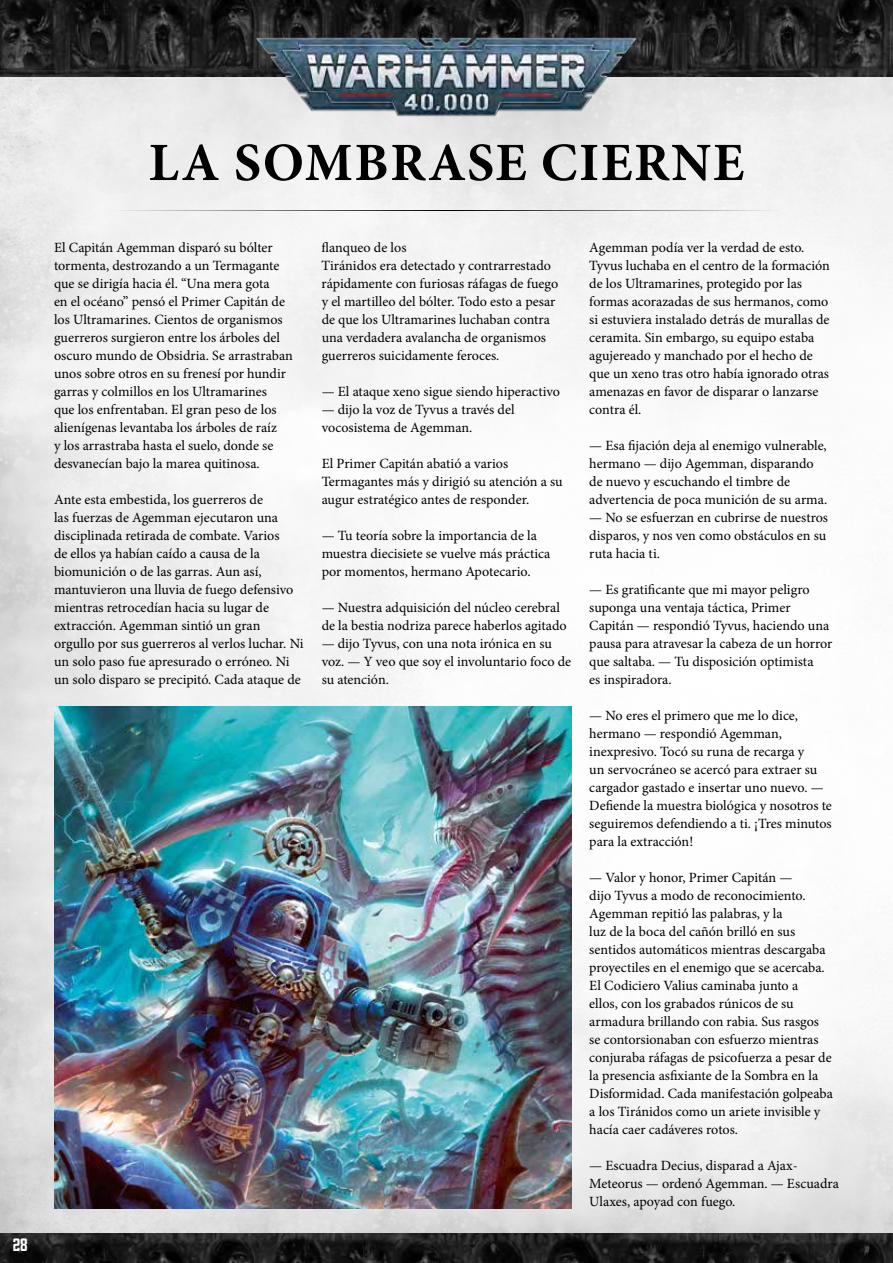
<style>
.page{position:relative;width:893px;height:1263px;background:#fff}
.page>*{position:absolute;margin:0;border:0;box-sizing:border-box;transform-origin:0 0}
.t1{font:700 54px "Minion Pro";letter-spacing:.03em;color:#000}
.t2{font:16.5px "Prohibition";color:#fff}
.t3{font:14.1px/18px "Minion Pro";color:#000}
</style>
<div class="page">
<img style="left:0;top:77px;width:893px;height:1156px">
<img style="left:0;top:0;width:893px;height:77px">
<img style="left:0;top:1233px;width:893px;height:30px">
<hr style="left:113px;top:210px;width:667px;height:1px;background:#000">
<img style="left:245px;top:21px;width:403px;height:111px">
<img style="left:54px;top:707px;width:517px;height:491px">
<img style="left:54px;top:1198px;width:517px;height:11px">
<p class="t2" style="left:13px;top:1233px;width:16px">28</p>
<h1 class="t1" style="left:149px;top:125px;width:597px">LA SOMBRASE CIERNE</h1>
<p class="t3" style="left:54px;top:239px;width:240px">El Capitán Agemman disparó su bólter tormenta, destrozando a un Termagante que se dirigía hacia él. “Una mera gota<br>en el océano” pensó el Primer Capitán de los Ultramarines. Cientos de organismos guerreros surgieron entre los árboles del oscuro mundo de Obsidria. Se arrastraban unos sobre otros en su frenesí por hundir garras y colmillos en los Ultramarines<br>que los enfrentaban. El gran peso de los alienígenas levantaba los árboles de raíz<br>y los arrastraba hasta el suelo, donde se desvanecían bajo la marea quitinosa.</p>
<p class="t3" style="left:54px;top:491px;width:251px">Ante esta embestida, los guerreros de<br>las fuerzas de Agemman ejecutaron una disciplinada retirada de combate. Varios<br>de ellos ya habían caído a causa de la biomunición o de las garras. Aun así, mantuvieron una lluvia de fuego defensivo mientras retrocedían hacia su lugar de extracción. Agemman sintió un gran orgullo por sus guerreros al verlos luchar. Ni un solo paso fue apresurado o erróneo. Ni un solo disparo se precipitó. Cada ataque de</p>
<p class="t3" style="left:322px;top:239px;width:238px">flanqueo de los<br>Tiránidos era detectado y contrarrestado rápidamente con furiosas ráfagas de fuego y el martilleo del bólter. Todo esto a pesar de que los Ultramarines luchaban contra una verdadera avalancha de organismos guerreros suicidamente feroces.</p>
<p class="t3" style="left:322px;top:383px;width:240px">— El ataque xeno sigue siendo hiperactivo</p>
<p class="t3" style="left:322px;top:401px;width:194px">— dijo la voz de Tyvus a través del vocosistema de Agemman.</p>
<p class="t3" style="left:322px;top:455px;width:243px">El Primer Capitán abatió a varios<br>Termagantes más y dirigió su atención a su augur estratégico antes de responder.</p>
<p class="t3" style="left:322px;top:527px;width:230px">— Tu teoría sobre la importancia de la muestra diecisiete se vuelve más práctica por momentos, hermano Apotecario.</p>
<p class="t3" style="left:322px;top:599px;width:246px">— Nuestra adquisición del núcleo cerebral de la bestia nodriza parece haberlos agitado</p>
<p class="t3" style="left:322px;top:635px;width:251px">— dijo Tyvus, con una nota irónica en su voz. — Y veo que soy el involuntario foco de su atención.</p>
<p class="t3" style="left:589px;top:239px;width:242px">Agemman podía ver la verdad de esto.<br>Tyvus luchaba en el centro de la formación de los Ultramarines, protegido por las formas acorazadas de sus hermanos, como si estuviera instalado detrás de murallas de ceramita. Sin embargo, su equipo estaba agujereado y manchado por el hecho de que un xeno tras otro había ignorado otras amenazas en favor de disparar o lanzarse contra él.</p>
<p class="t3" style="left:589px;top:437px;width:239px">— Esa fijación deja al enemigo vulnerable, hermano — dijo Agemman, disparando de nuevo y escuchando el timbre de advertencia de poca munición de su arma.</p>
<p class="t3" style="left:589px;top:509px;width:240px">— No se esfuerzan en cubrirse de nuestros disparos, y nos ven como obstáculos en su ruta hacia ti.</p>
<p class="t3" style="left:589px;top:581px;width:245px">— Es gratificante que mi mayor peligro suponga una ventaja táctica, Primer Capitán — respondió Tyvus, haciendo una pausa para atravesar la cabeza de un horror que saltaba. — Tu disposición optimista<br>es inspiradora.</p>
<p class="t3" style="left:589px;top:707px;width:244px">— No eres el primero que me lo dice, hermano — respondió Agemman, inexpresivo. Tocó su runa de recarga y<br>un servocráneo se acercó para extraer su cargador gastado e insertar uno nuevo. — Defiende la muestra biológica y nosotros te seguiremos defendiendo a ti. ¡Tres minutos para la extracción!</p>
<p class="t3" style="left:589px;top:869px;width:245px">— Valor y honor, Primer Capitán —<br>dijo Tyvus a modo de reconocimiento.<br>Agemman repitió las palabras, y la<br>luz de la boca del cañón brilló en sus sentidos automáticos mientras descargaba proyectiles en el enemigo que se acercaba.<br>El Codiciero Valius caminaba junto a<br>ellos, con los grabados rúnicos de su armadura brillando con rabia. Sus rasgos se contorsionaban con esfuerzo mientras conjuraba ráfagas de psicofuerza a pesar de la presencia asfixiante de la Sombra en la Disformidad. Cada manifestación golpeaba a los Tiránidos como un ariete invisible y hacía caer cadáveres rotos.</p>
<p class="t3" style="left:589px;top:1157px;width:251px">— Escuadra Decius, disparad a Ajax-<br>Meteorus — ordenó Agemman. — Escuadra<br>Ulaxes, apoyad con fuego.</p>
</div>
